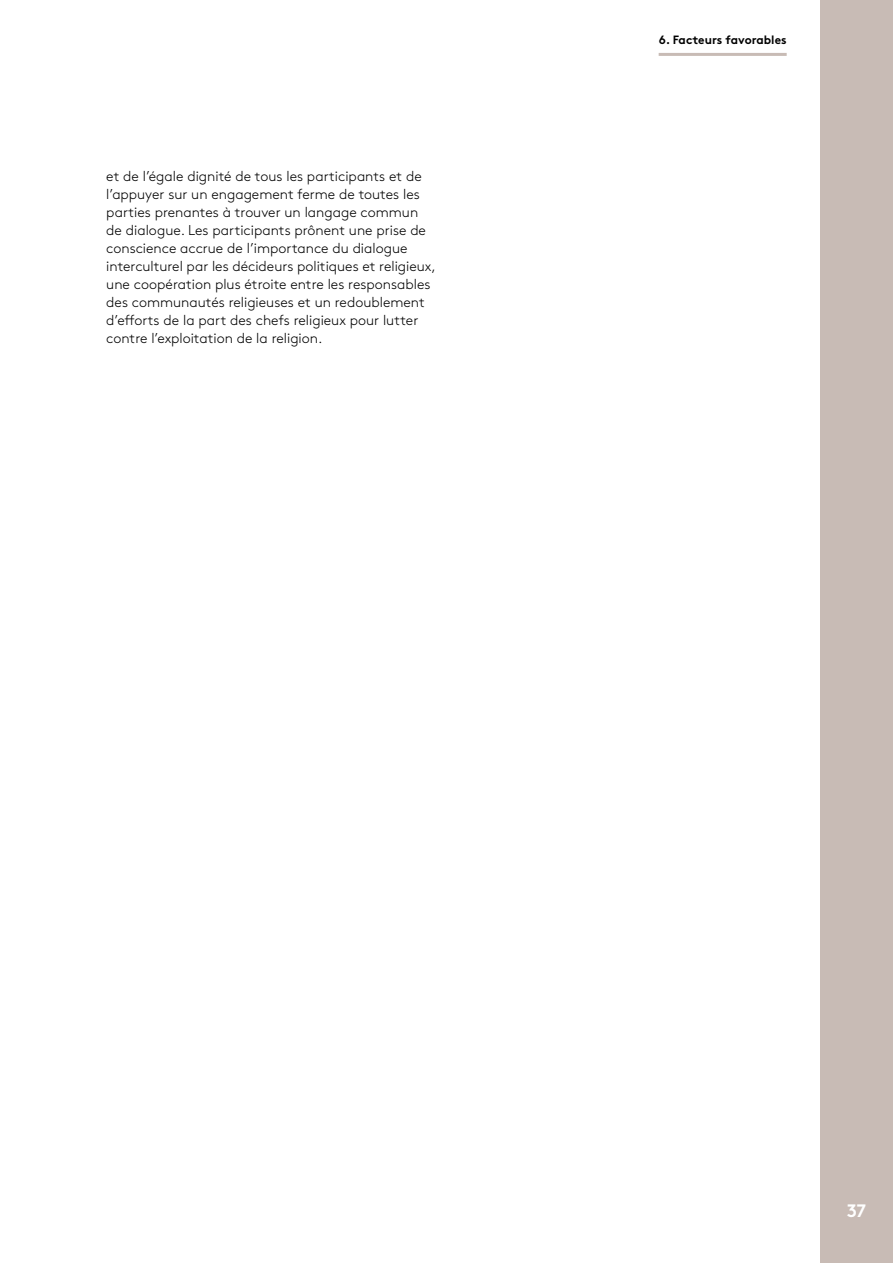
<style>
.page{position:relative;width:893px;height:1263px;background:#fff}
.page>*{position:absolute;margin:0;border:0;box-sizing:border-box;transform-origin:0 0}
.t1{font:700 18px "Brown Std";color:#fff}
.t2{font:300 14.25px/18px "Brown Std";color:#000}
.t3{font:700 12px "Brown Std";color:#000}
</style>
<div class="page">
<hr style="left:659px;top:53px;width:128px;height:3px;background:#c8bbb5">
<div style="left:820px;top:0;width:73px;height:1263px;background:#c8bbb5"></div>
<p class="t2" style="left:106px;top:167px;width:331px">et de l’égale dignité de tous les participants et de l’appuyer sur un engagement ferme de toutes les parties prenantes à trouver un langage commun de dialogue. Les participants prônent une prise de conscience accrue de l’importance du dialogue interculturel par les décideurs politiques et religieux, une coopération plus étroite entre les responsables des communautés religieuses et un redoublement d’efforts de la part des chefs religieux pour lutter contre l’exploitation de la religion.</p>
<p class="t3" style="left:659px;top:33px;width:130px">6. Facteurs favorables</p>
<p class="t1" style="left:847px;top:1200px;width:21px">37</p>
</div>
